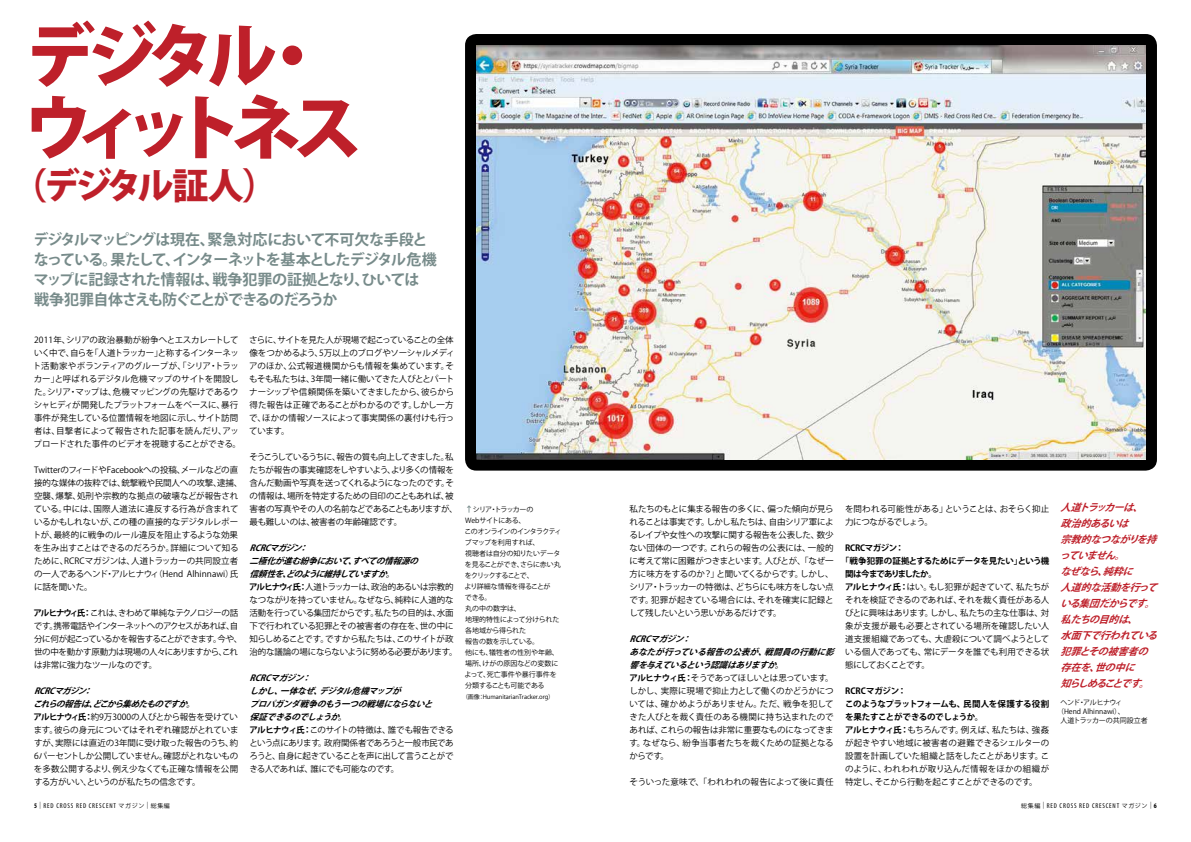
<style>
.page{position:relative;width:1191px;height:842px;background:#fff}
.page>*{position:absolute;margin:0;border:0;box-sizing:border-box;transform-origin:0 0}
.t1{font:800 70px/72px "Koz Go Pro";letter-spacing:-.16em;color:#be202a}
.t2{font:800 36px "Koz Go Pro";letter-spacing:-.11em;color:#be202a}
.t3{font:700 15px/20px "Koz Go Pro";letter-spacing:-.05em;color:#778b8a}
.t4{font:italic 700 10px/16px "Koz Go Pro";color:#be202a}
.t5{font:8.5px/13px "Koz Go Pro";letter-spacing:-.02em;color:#000}
.t6{font:8.5px/13px "Koz Go Pro";letter-spacing:-.055em;color:#000}
.t7{font:8.5px/13px "Koz Go Pro";letter-spacing:-.045em;color:#000}
.t8{font:8.5px "Koz Go Pro";letter-spacing:.005em;color:#000}
.t9{font:8.5px/13px "Koz Go Pro";letter-spacing:-.04em;color:#000}
.t10{font:700 8.5px "Koz Go Pro";letter-spacing:-.025em;color:#000}
.t11{font:700 8.5px "Koz Go Pro";letter-spacing:-.1em;color:#000}
.t12{font:8.5px "Koz Go Pro";letter-spacing:-.105em;color:#000}
.t13{font:7px/11px "Koz Go Pro";letter-spacing:-.02em;color:#000}
.t14{font:condensed 7px "Myriad Pro";letter-spacing:.12em;color:#000}
.t15{font:7px "Koz Go Pro";color:#000}
.t16{font:7px "Koz Go Pro";letter-spacing:-.08em;color:#000}
.t17{font:6px "Koz Go Pro";letter-spacing:-.01em;color:#000}
.s1{font-weight:700}
.s2{font-weight:700;font-style:italic}
.s3{font-weight:700;font-size:8px;color:#778b8a}
.s4{font-weight:300;font-stretch:normal}
.s5{font-family:"Koz Go Pro";font-stretch:normal;font-size:6px}
</style>
<div class="page">
<div style="left:465px;top:34px;width:692px;height:437px;background:#000;border-radius:11px"></div>
<img style="left:476px;top:45px;width:669px;height:414px">
<h1 class="t1" style="left:23px;top:25px;width:341px">デジタル・ウィットネス</h1>
<h2 class="t2" style="left:11px;top:162px;width:269px">（デジタル証人）</h2>
<h3 class="t3" style="left:33px;top:231px;width:405px">デジタルマッピングは現在、緊急対応において不可欠な手段となっている。果たして、インターネットを基本としたデジタル危機マップに記録された情報は、戦争犯罪の証拠となり、ひいては戦争犯罪自体さえも防ぐことができるのだろうか</h3>
<p class="t5" style="left:33px;top:334px;width:210px">2011年、シリアの政治暴動が紛争へとエスカレートしていく中で、自らを「人道トラッカー」と称するインターネット活動家やボランティアのグループが、「シリア・トラッカー」と呼ばれるデジタル危機マップのサイトを開設した。シリア・マップは、危機マッピングの先駆けであるウシャヒディが開発したプラットフォームをベースに、暴行事件が発生している位置情報を地図に示し、サイト訪問者は、目撃者によって報告された記事を読んだり、アップロードされた事件のビデオを視聴することができる。</p>
<p class="t5" style="left:33px;top:464px;width:211px">TwitterのフィードやFacebookへの投稿、メールなどの直接的な媒体の抜粋では、銃撃戦や民間人への攻撃、逮捕、空襲、爆撃、処刑や宗教的な拠点の破壊などが報告されている。中には、国際人道法に違反する行為が含まれているかもしれないが、この種の直接的なデジタルレポートが、最終的に戦争のルール違反を阻止するような効果を生み出すことはできるのだろうか。詳細について知るために、RCRCマガジンは、人道トラッカーの共同設立者の一人であるヘンド・アルヒナウィ（Hend Alhinnawi）氏に話を聞いた。</p>
<p class="t7" style="left:34px;top:607px;width:210px"><span class="s1">アルヒナウィ氏：</span>これは、きわめて単純なテクノロジーの話です。携帯電話やインターネットへのアクセスがあれば、自分に何が起こっているかを報告することができます。今や、世の中を動かす原動力は現場の人々にありますから、これは非常に強力なツールなのです。</p>
<p class="t5" style="left:33px;top:685px;width:207px"><span class="s2">RCRCマガジン：<br>これらの報告は、どこから集めたものですか。<br></span><span class="s1">アルヒナウィ氏：</span>約9万3000の人びとから報告を受けています。彼らの身元についてはそれぞれ確認がとれていますが、実際には直近の3年間に受け取った報告のうち、約<br>6パーセントしか公開していません。確認がとれないものを多数公開するより、例え少なくても正確な情報を公開する方がいい、というのが私たちの信念です。</p>
<p class="t5" style="left:249px;top:334px;width:207px;text-align:justify">さらに、サイトを見た人が現場で起こっていることの全体像をつかめるよう、5万以上のブログやソーシャルメディアのほか、公式報道機関からも情報を集めています。そもそも私たちは、3年間一緒に働いてきた人びととパートナーシップや信頼関係を築いてきましたから、彼らから得た報告は正確であることがわかるのです。しかし一方で、ほかの情報ソースによって事実関係の裏付けも行っています。</p>
<p class="t5" style="left:249px;top:451px;width:210px">そうこうしているうちに、報告の質も向上してきました。私たちが報告の事実確認をしやすいよう、より多くの情報を含んだ動画や写真を送ってくれるようになったのです。その情報は、場所を特定するための目印のこともあれば、被害者の写真やその人の名前などであることもありますが、最も難しいのは、被害者の年齢確認です。</p>
<p class="t5" style="left:249px;top:542px;width:210px"><span class="s2">RCRCマガジン：<br>二極化が進む紛争において、すべての情報源の<br>信頼性を、どのように維持していますか。<br></span><span class="s1">アルヒナウィ氏：</span>人道トラッカーは、政治的あるいは宗教的なつながりを持っていません。なぜなら、純粋に人道的な活動を行っている集団だからです。私たちの目的は、水面下で行われている犯罪とその被害者の存在を、世の中に知らしめることです。ですから私たちは、このサイトが政治的な議論の場にならないように努める必要があります。</p>
<p class="t6" style="left:249px;top:672px;width:206px"><span class="s2">RCRCマガジン：<br>しかし、一体なぜ、デジタル危機マップが<br>プロパガンダ戦争のもう一つの戦場にならないと<br>保証できるのでしょうか。<br></span><span class="s1">アルヒナウィ氏：</span>このサイトの特徴は、誰でも報告できるという点にあります。政府関係者であろうと一般市民であろうと、自身に起きていることを声に出して言うことができる人であれば、誰にでも可能なのです。</p>
<p class="t13" style="left:464px;top:504px;width:99px"><span class="s3">↑</span>シリア・トラッカーの<br>Webサイトにある、<br>このオンラインのインタラクティブマップを利用すれば、<br>視聴者は自分の知りたいデータを見ることができ、さらに赤い丸をクリックすることで、<br>より詳細な情報を得ることが<br>できる。<br>丸の中の数字は、<br>地理的特性によって分けられた各地域から得られた<br>報告の数を示している。<br>他にも、犠牲者の性別や年齢、場所、けがの原因などの変数によって、死亡事件や暴行事件を分類することも可能である</p>
<p class="t17" style="left:462px;top:693px;width:93px">（画像：HumanitarianTracker.org）</p>
<p class="t5" style="left:629px;top:503px;width:206px;text-align:justify">私たちのもとに集まる報告の多くに、偏った傾向が見られることは事実です。しかし私たちは、自由シリア軍によるレイプや女性への攻撃に関する報告を公表した、数少ない団体の一つです。これらの報告の公表には、一般的に考えて常に困難がつきまといます。人びとが、「なぜ一方に味方をするのか？」と聞いてくるからです。しかし、シリア・トラッカーの特徴は、どちらにも味方をしない点です。犯罪が起きている場合には、それを確実に記録として残したいという思いがあるだけです。</p>
<p class="t5" style="left:629px;top:633px;width:210px"><span class="s2">RCRCマガジン：<br>あなたが行っている報告の公表が、戦闘員の行動に影響を与えているという認識はありますか。<br></span><span class="s1">アルヒナウィ氏：</span>そうであってほしいとは思っています。しかし、実際に現場で抑止力として働くのかどうかについては、確かめようがありません。ただ、戦争を犯してきた人びとを裁く責任のある機関に持ち込まれたのであれば、これらの報告は非常に重要なものになってきます。なぜなら、紛争当事者たちを裁くための証拠となるからです。</p>
<p class="t8" style="left:629px;top:777px;width:206px">そういった意味で、「われわれの報告によって後に責任</p>
<p class="t9" style="left:845px;top:503px;width:206px">を問われる可能性がある」ということは、おそらく抑止力につながるでしょう。</p>
<p class="t10" style="left:845px;top:543px;width:61px">RCRCマガジン：</p>
<p class="t10" style="left:841px;top:556px;width:210px">「戦争犯罪の証拠とするためにデータを見たい」という機</p>
<p class="t11" style="left:845px;top:569px;width:93px">関は今までありましたか。</p>
<p class="t5" style="left:845px;top:581px;width:206px"><span class="s1">アルヒナウィ氏：</span>はい。もし犯罪が起きていて、私たちが</p>
<p class="t5" style="left:845px;top:594px;width:206px">それを検証できるのであれば、それを裁く責任がある人</p>
<p class="t5" style="left:845px;top:607px;width:206px">びとに興味はあります。しかし、私たちの主な仕事は、対</p>
<p class="t8" style="left:845px;top:621px;width:206px">象が支援が最も必要とされている場所を確認したい人</p>
<p class="t5" style="left:845px;top:633px;width:206px">道支援組織であっても、大虐殺について調べようとして</p>
<p class="t5" style="left:845px;top:646px;width:206px">いる個人であっても、常にデータを誰でも利用できる状</p>
<p class="t12" style="left:845px;top:660px;width:86px">態にしておくことです。</p>
<p class="t5" style="left:845px;top:685px;width:206px"><span class="s1">RCRCマガジン：<br>このようなプラットフォームも、民間人を保護する役割を果たすことができるのでしょうか。<br>アルヒナウィ氏：</span>もちろんです。例えば、私たちは、強姦が起きやすい地域に被害者の避難できるシェルターの設置を計画していた組織と話をしたことがあります。このように、われわれが取り込んだ情報をほかの組織が特定し、そこから行動を起こすことができるのです。</p>
<p class="t4" style="left:1059px;top:500px;width:104px">人道トラッカーは、政治的あるいは<br>宗教的なつながりを持っていません。<br>なぜなら、純粋に<br>人道的な活動を行っている集団だからです。私たちの目的は、<br>水面下で行われている犯罪とその被害者の存在を、世の中に<br>知らしめることです。</p>
<p class="t16" style="left:1060px;top:698px;width:63px">ヘンド・アルヒナウィ</p>
<p class="t15" style="left:1057px;top:707px;width:69px">（Hend Alhinnawi）、</p>
<p class="t13" style="left:1060px;top:715px;width:89px">人道トラッカーの共同設立者</p>
<p class="t14" style="left:34px;top:801px;width:137px"><span class="s1">5</span> <span class="s4">|</span> RED CROSS RED CRESCENT <span class="s5">マガジン</span> <span class="s4">|</span> <span class="s5">総集編</span></p>
<p class="t14" style="left:1021px;top:801px;width:137px"><span class="s5">総集編</span> <span class="s4">|</span> RED CROSS RED CRESCENT <span class="s5">マガジン</span> <span class="s4">|</span> <span class="s1">6</span></p>
</div>
